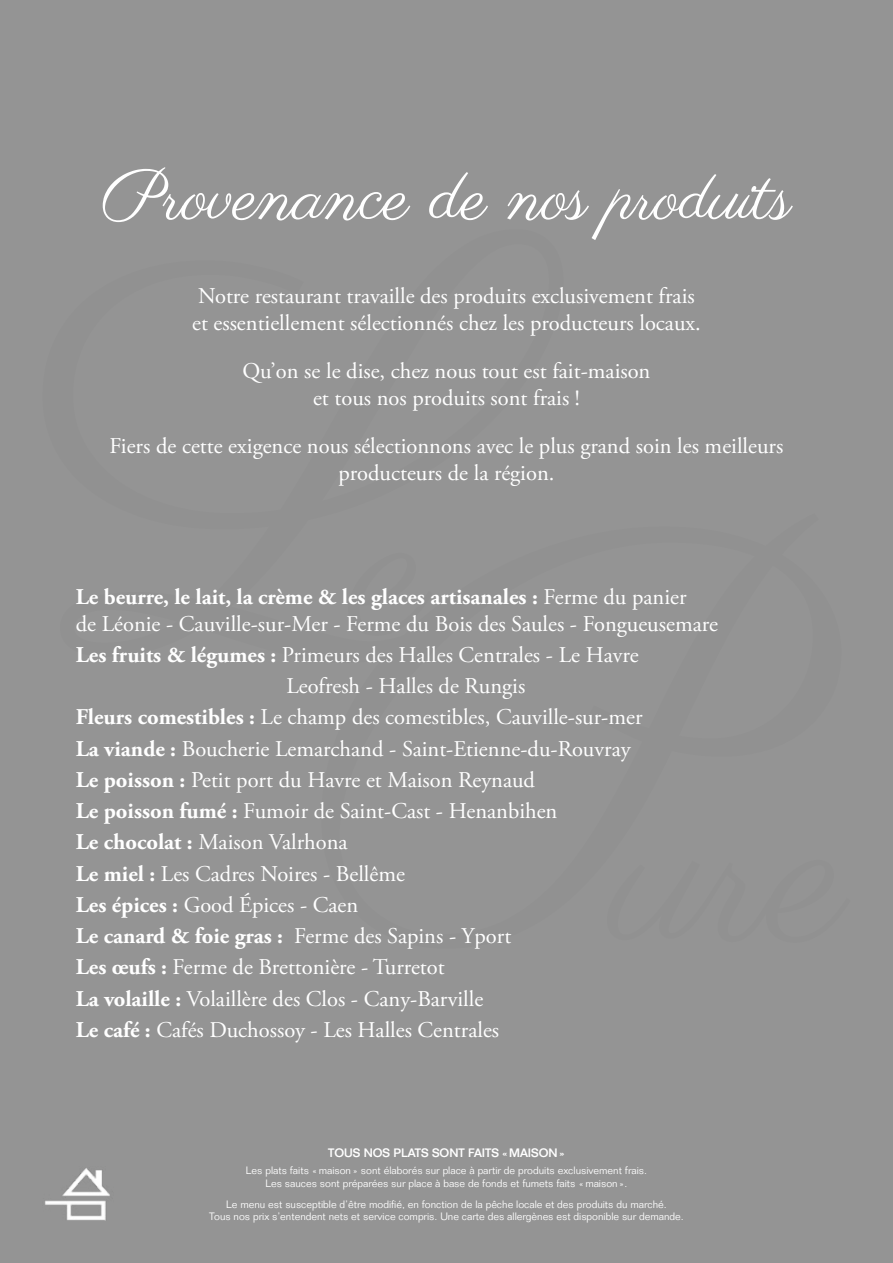
<style>
.page{position:relative;width:893px;height:1263px;background:#949494}
.page>*{position:absolute;margin:0;border:0;box-sizing:border-box;transform-origin:0 0}
.t1{font:70.5px "Parisienne";color:#fff}
.t2{font:22.5px/27px "Adobe Garamond Pro";color:#fff}
.t3{font:500 12px "Folio";color:#fff}
.t4{font:300 10.5px/12.6px "Folio";color:#fff;text-align:center}
.s1{font-size:67.5px}
.s2{font-weight:700}
</style>
<div class="page">
<img style="left:45px;top:1168px;width:65px;height:53px">
<h1 class="t1" style="left:101px;top:154px;width:692px">Provenance de nos <span class="s1">prod</span>uits</h1>
<p class="t2" style="left:192px;top:283px;width:510px">Notre restaurant travaille des produits exclusivement frais et essentiellement sélectionnés chez les producteurs locaux.</p>
<p class="t2" style="left:242px;top:358px;width:409px;text-align:center">Qu’on se le dise, chez nous tout est fait-maison et tous nos produits sont frais !</p>
<p class="t2" style="left:110px;top:433px;width:675px;text-align:center">Fiers de cette exigence nous sélectionnons avec le plus grand soin les meilleurs producteurs de la région.</p>
<p class="t2" style="left:76px;top:584px;width:644px"><span class="s2">Le beurre, le lait, la crème &amp; les glaces artisanales :</span> Ferme du panier<br>de Léonie - Cauville-sur-Mer - Ferme du Bois des Saules - Fongueusemare</p>
<p class="t2" style="left:76px;top:642px;width:564px"><span class="s2">Les fruits &amp; légumes :</span> Primeurs des Halles Centrales - Le Havre</p>
<p class="t2" style="left:286px;top:673px;width:240px">Leofresh - Halles de Rungis</p>
<p class="t2" style="left:76px;top:704px;width:568px"><span class="s2">Fleurs comestibles :</span> Le champ des comestibles, Cauville-sur-mer</p>
<p class="t2" style="left:76px;top:736px;width:556px"><span class="s2">La viande :</span> Boucherie Lemarchand - Saint-Etienne-du-Rouvray</p>
<p class="t2" style="left:76px;top:767px;width:461px"><span class="s2">Le poisson :</span> Petit port du Havre et Maison Reynaud</p>
<p class="t2" style="left:76px;top:798px;width:483px"><span class="s2">Le poisson fumé :</span> Fumoir de Saint-Cast - Henanbihen</p>
<p class="t2" style="left:76px;top:830px;width:273px"><span class="s2">Le chocolat :</span> Maison Valrhona</p>
<p class="t2" style="left:76px;top:861px;width:331px"><span class="s2">Le miel :</span> Les Cadres Noires - Bellême</p>
<p class="t2" style="left:76px;top:892px;width:284px"><span class="s2">Les épices :</span> Good Épices - Caen</p>
<p class="t2" style="left:76px;top:923px;width:437px"><span class="s2">Le canard &amp; foie gras :</span> Ferme des Sapins - Yport</p>
<p class="t2" style="left:76px;top:955px;width:370px"><span class="s2">Les œufs :</span> Ferme de Brettonière - Turretot</p>
<p class="t2" style="left:76px;top:986px;width:409px"><span class="s2">La volaille :</span> Volaillère des Clos - Cany-Barville</p>
<p class="t2" style="left:76px;top:1017px;width:425px"><span class="s2">Le café :</span> Cafés Duchossoy - Les Halles Centrales</p>
<p class="t3" style="left:328px;top:1146px;width:238px">TOUS NOS PLATS SONT FAITS «MAISON»</p>
<p class="t4" style="left:246px;top:1164px;width:403px">Les plats faits «maison» sont élaborés sur place à partir de produits exclusivement frais.<br>Les sauces sont préparées sur place à base de fonds et fumets faits «maison».</p>
<p class="t4" style="left:209px;top:1198px;width:476px">Le menu est susceptible d’être modifié, en fonction de la pêche locale et des produits du marché.<br>Tous nos prix s’entendent nets et service compris. Une carte des allergènes est disponible sur demande.</p>
</div>
